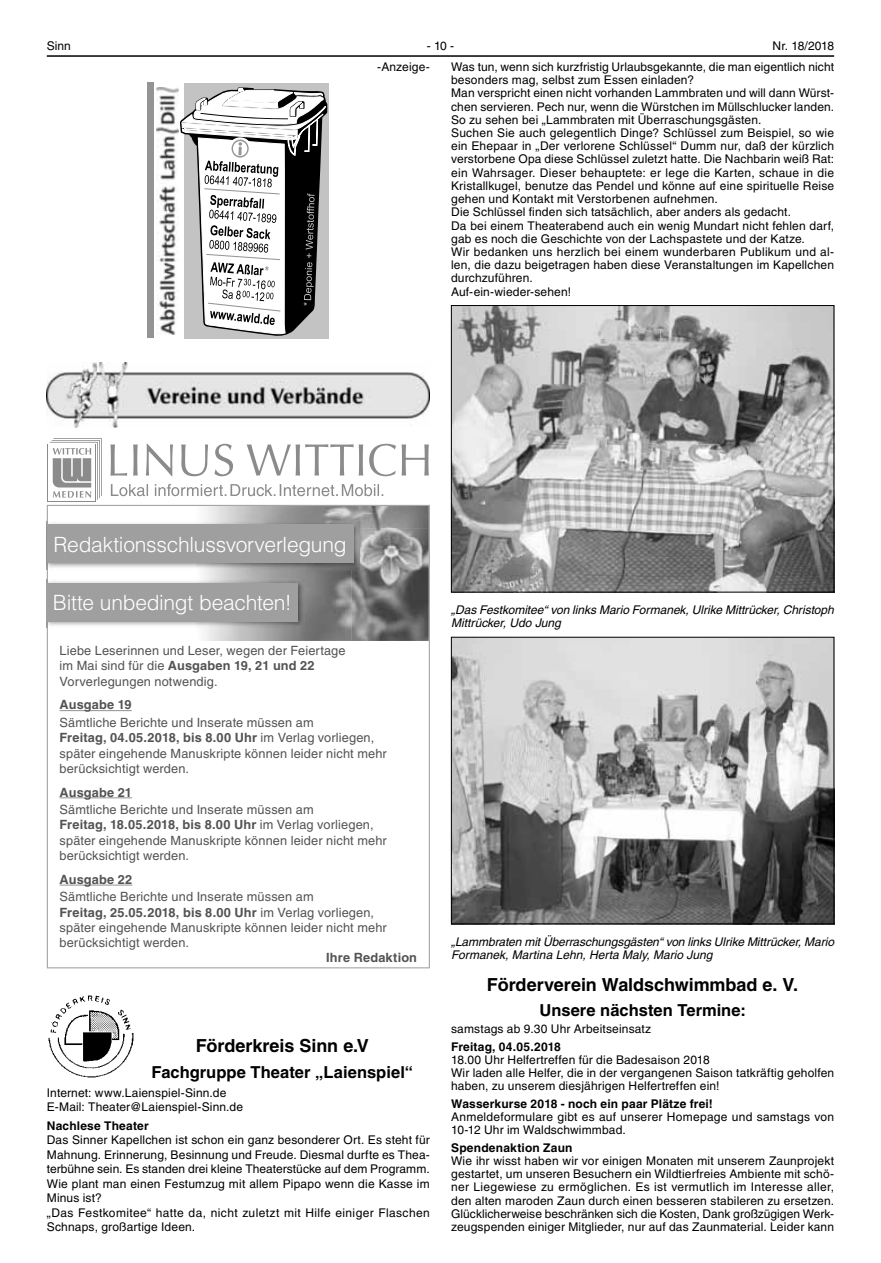
<style>
.page{position:relative;width:881px;height:1263px;background:#fff}
.page>*{position:absolute;margin:0;border:0;box-sizing:border-box;transform-origin:0 0}
.t1{font:300 21px "Helvetica LT";letter-spacing:-.015em;color:#fff}
.t2{font:700 18px "Helvetica LT";letter-spacing:-.005em;color:#000}
.t3{font:700 16.5px "Helvetica LT";color:#000}
.t4{font:12.75px/15.3px "Helvetica LT";letter-spacing:.01em;color:#535353}
.t5{font:700 12.75px "Helvetica LT";letter-spacing:.015em;color:#535353}
.t6{font:12px/13.2px "Helvetica LT";letter-spacing:.015em;color:#000}
.t7{font:italic 12px/13.2px "Helvetica LT";letter-spacing:-.005em;color:#000}
.t8{font:700 12px "Helvetica LT";letter-spacing:.015em;color:#000}
.s1{font-weight:700}
</style>
<div class="page">
<hr style="left:47px;top:55px;width:786px;height:2px;background:#000">
<img style="left:453px;top:307px;width:378px;height:283px">
<div style="left:451px;top:305px;width:382px;height:287px;border:1px solid #000"></div>
<img style="left:453px;top:639px;width:378px;height:283px">
<div style="left:451px;top:637px;width:382px;height:287px;border:1px solid #000"></div>
<img style="left:47px;top:362px;width:382px;height:65px">
<svg style="left:48px;top:500px;width:48px;height:2px"></svg>
<div style="left:49px;top:445px;width:46px;height:56px;background:#fff"></div>
<svg style="left:50px;top:438px;width:378px;height:62px"></svg>
<svg style="left:47px;top:505px;width:382px;height:463px"></svg>
<img style="left:47px;top:521px;width:313px;height:48px">
<div style="left:47px;top:525px;width:306px;height:38px;background:#9f9f9f"></div>
<img style="left:47px;top:579px;width:257px;height:48px">
<div style="left:47px;top:583px;width:251px;height:38px;background:#9f9f9f"></div>
<hr style="left:60px;top:710px;width:72px;height:1px;background:#535353">
<hr style="left:60px;top:797px;width:72px;height:1px;background:#535353">
<hr style="left:60px;top:885px;width:72px;height:1px;background:#535353">
<img style="left:48px;top:995px;width:85px;height:82px">
<div style="left:184px;top:83px;width:144px;height:255px;background:#c3c3c3"></div>
<img style="left:156px;top:88px;width:23px;height:247px">
<div style="left:148px;top:83px;width:6px;height:255px;background:#949494"></div>
<svg style="left:180px;top:87px;width:147px;height:249px"></svg>
<p class="t6" style="left:47px;top:39px;width:26px">Sinn</p>
<p class="t6" style="left:426px;top:39px;width:29px">-10-</p>
<p class="t6" style="left:451px;top:35px;width:384px;line-height:21.3px;text-align:right">Nr. 18/2018<br>Was tun, wenn sich kurzfristig Urlaubsgekannte, die man eigentlich nicht</p>
<p class="t6" style="left:451px;top:73px;width:384px">besonders mag, selbst zum Essen einladen?<br>Man verspricht einen nicht vorhanden Lammbraten und will dann Würst&shy;chen servieren. Pech nur, wenn die Würstchen im Müllschlucker landen.<br>So zu sehen bei „Lammbraten mit Überraschungsgästen.<br>Suchen Sie auch gelegentlich Dinge? Schlüssel zum Beispiel, so wie ein Ehepaar in „Der verlorene Schlüssel“ Dumm nur, daß der kürzlich verstorbene Opa diese Schlüssel zuletzt hatte. Die Nachbarin weiß Rat: ein Wahrsager. Dieser behauptete: er lege die Karten, schaue in die Kristallkugel, benutze das Pendel und könne auf eine spirituelle Reise gehen und Kontakt mit Verstorbenen aufnehmen.<br>Die Schlüssel finden sich tatsächlich, aber anders als gedacht.<br>Da bei einem Theaterabend auch ein wenig Mundart nicht fehlen darf, gab es noch die Geschichte von der Lachspastete und der Katze.<br>Wir bedanken uns herzlich bei einem wunderbaren Publikum und al&shy;len, die dazu beigetragen haben diese Veranstaltungen im Kapellchen durchzuführen.<br>Auf-ein-wieder-sehen!</p>
<p class="t6" style="left:377px;top:60px;width:54px">-Anzeige-</p>
<h1 class="t1" style="left:53px;top:532px;width:294px">Redaktionsschlussvorverlegung</h1>
<h1 class="t1" style="left:53px;top:590px;width:240px">Bitte unbedingt beachten!</h1>
<p class="t4" style="left:60px;top:643px;width:287px">Liebe Leserinnen und Leser, wegen der Feiertage im Mai sind für die <span class="s1">Ausgaben 19, 21 und 22<br></span>Vorverlegungen notwendig.</p>
<p class="t5" style="left:60px;top:698px;width:74px">Ausgabe 19</p>
<p class="t4" style="left:60px;top:715px;width:328px">Sämtliche Berichte und Inserate müssen am<br><span class="s1">Freitag, 04.05.2018, bis 8.00 Uhr</span> im Verlag vorliegen, später eingehende Manuskripte können leider nicht mehr berücksichtigt werden.</p>
<p class="t5" style="left:60px;top:785px;width:74px">Ausgabe 21</p>
<p class="t4" style="left:60px;top:802px;width:328px">Sämtliche Berichte und Inserate müssen am<br><span class="s1">Freitag, 18.05.2018, bis 8.00 Uhr</span> im Verlag vorliegen, später eingehende Manuskripte können leider nicht mehr berücksichtigt werden.</p>
<p class="t5" style="left:60px;top:872px;width:74px">Ausgabe 22</p>
<p class="t4" style="left:60px;top:889px;width:328px">Sämtliche Berichte und Inserate müssen am<br><span class="s1">Freitag, 25.05.2018, bis 8.00 Uhr</span> im Verlag vorliegen, später eingehende Manuskripte können leider nicht mehr berücksichtigt werden.</p>
<p class="t5" style="left:326px;top:950px;width:92px">Ihre Redaktion</p>
<h2 class="t2" style="left:196px;top:1035px;width:175px">Förderkreis Sinn e.V</h2>
<h3 class="t3" style="left:151px;top:1062px;width:263px">Fachgruppe Theater „Laienspiel“</h3>
<p class="t6" style="left:47px;top:1085px;width:198px;line-height:14.4px">Internet: www.Laienspiel-Sinn.de<br>E-Mail: Theater@Laienspiel-Sinn.de</p>
<p class="t8" style="left:47px;top:1119px;width:103px">Nachlese Theater</p>
<p class="t6" style="left:47px;top:1133px;width:384px;line-height:14.4px">Das Sinner Kapellchen ist schon ein ganz besonderer Ort. Es steht für Mahnung. Erinnerung, Besinnung und Freude. Diesmal durfte es Thea&shy;terbühne sein. Es standen drei kleine Theaterstücke auf dem Programm.<br>Wie plant man einen Festumzug mit allem Pipapo wenn die Kasse im Minus ist?<br>„Das Festkomitee“ hatte da, nicht zuletzt mit Hilfe einiger Flaschen Schnaps, großartige Ideen.</p>
<p class="t7" style="left:451px;top:603px;width:384px">„Das Festkomitee“ von links Mario Formanek, Ulrike Mittrücker, Christoph<br>Mittrücker, Udo Jung</p>
<p class="t7" style="left:451px;top:935px;width:384px">„Lammbraten mit Überraschungsgästen“ von links Ulrike Mittrücker, Mario<br>Formanek, Martina Lehn, Herta Maly, Mario Jung</p>
<h2 class="t2" style="left:486px;top:975px;width:313px">Förderverein Waldschwimmbad e. V.</h2>
<h3 class="t3" style="left:539px;top:1000px;width:208px">Unsere nächsten Termine:</h3>
<p class="t6" style="left:451px;top:1022px;width:201px">samstags ab 9.30 Uhr Arbeitseinsatz</p>
<p class="t8" style="left:451px;top:1040px;width:111px">Freitag, 04.05.2018</p>
<p class="t6" style="left:451px;top:1053px;width:384px">18.00 Uhr Helfertreffen für die Badesaison 2018<br>Wir laden alle Helfer, die in der vergangenen Saison tatkräftig geholfen haben, zu unserem diesjährigen Helfertreffen ein!</p>
<p class="t8" style="left:451px;top:1097px;width:263px">Wasserkurse 2018 - noch ein paar Plätze frei!</p>
<p class="t6" style="left:451px;top:1110px;width:384px">Anmeldeformulare gibt es auf unserer Homepage und samstags von<br>10-12 Uhr im Waldschwimmbad.</p>
<p class="t8" style="left:451px;top:1141px;width:123px">Spendenaktion Zaun</p>
<p class="t6" style="left:451px;top:1154px;width:384px;text-align:justify">Wie ihr wisst haben wir vor einigen Monaten mit unserem Zaunprojekt gestartet, um unseren Besuchern ein Wildtierfreies Ambiente mit schö&shy;ner Liegewiese zu ermöglichen. Es ist vermutlich im Interesse aller, den alten maroden Zaun durch einen besseren stabileren zu ersetzen.<br>Glücklicherweise beschränken sich die Kosten, Dank großzügigen Werk&shy;zeugspenden einiger Mitglieder, nur auf das Zaunmaterial. Leider kann</p>
</div>
